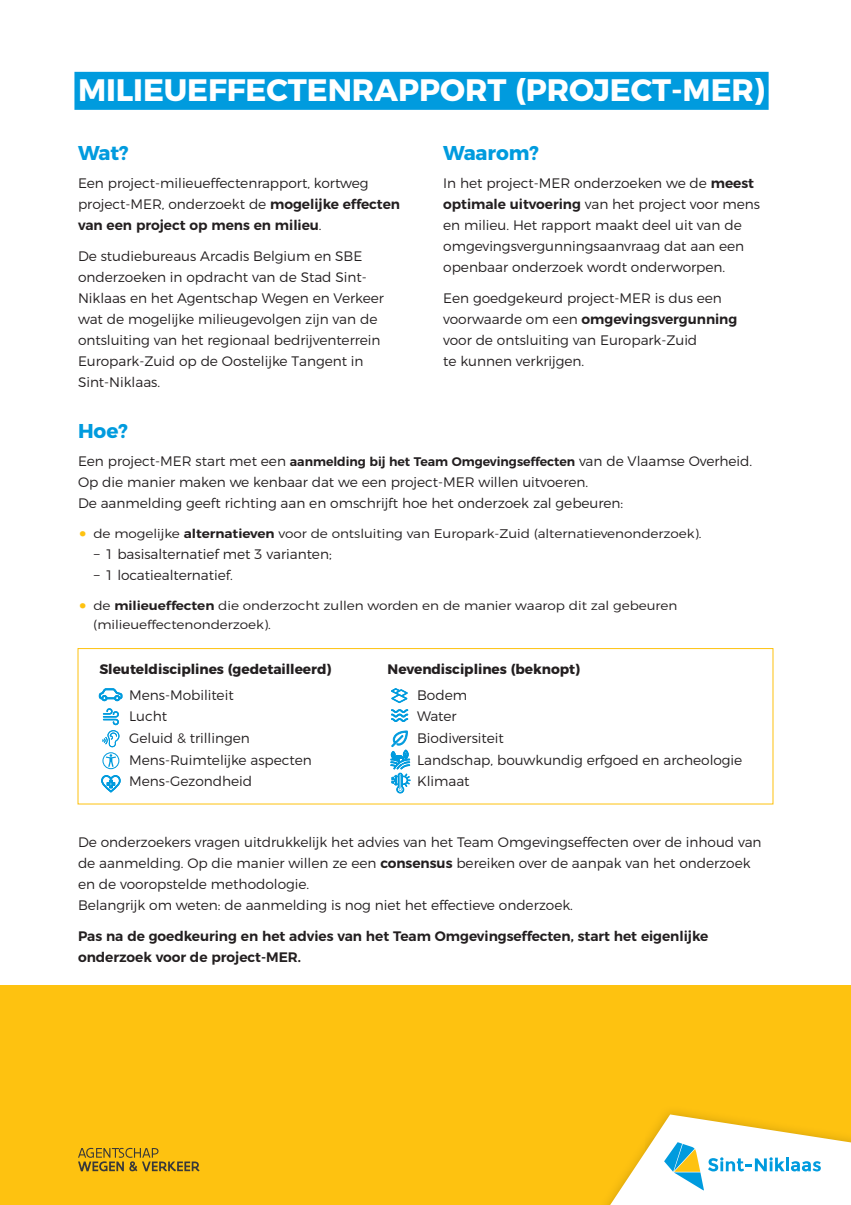
<style>
.page{position:relative;width:851px;height:1205px;background:#fff}
.page>*{position:absolute;margin:0;border:0;box-sizing:border-box;transform-origin:0 0}
.t1{font:700 31px "Montserrat";letter-spacing:-.005em;color:#fff}
.t2{font:700 20px "Montserrat";letter-spacing:-.005em;color:#009bde}
.t3{font:300 13.75px/21px "Montserrat";letter-spacing:-.005em;color:#231f20}
.t4{font:600 13.75px/21px "Montserrat";letter-spacing:-.005em;color:#231f20}
.t5{font:700 13.75px "Montserrat";letter-spacing:-.005em;color:#231f20}
.t6{font:300 12.5px/19.2px "Montserrat";letter-spacing:-.005em;color:#231f20;scale:1.09 1}
.s1{font-weight:600}
.s2{font-weight:600;font-size:12.5px}
.s3{font-size:34.5px;color:#fec210}
</style>
<div class="page">
<div style="left:0;top:985px;width:850px;height:220px;background:#fec210"></div>
<svg style="left:610px;top:1114px;width:241px;height:91px"></svg>
<svg style="left:78px;top:1148px;width:121px;height:23px"></svg>
<div style="left:77px;top:648px;width:696px;height:156px;border:1px solid #fec210"></div>
<div style="left:74px;top:72px;width:694px;height:38px;background:#009bde"></div>
<svg style="left:99px;top:688px;width:23px;height:13px"></svg>
<svg style="left:391px;top:688px;width:16px;height:15px"></svg>
<svg style="left:391px;top:709px;width:17px;height:13px"></svg>
<svg style="left:101px;top:775px;width:19px;height:17px"></svg>
<svg style="left:102px;top:708px;width:17px;height:61px"></svg>
<svg style="left:391px;top:731px;width:19px;height:62px"></svg>
<h1 class="t1" style="left:78px;top:64px;width:688px">MILIEUEFFECTENRAPPORT (PROJECT-MER)</h1>
<h2 class="t2" style="left:78px;top:136px;width:52px">Wat?</h2>
<p class="t3" style="left:78px;top:171px;width:323px">Een project-milieueffectenrapport, kortweg project-MER, onderzoekt de <span class="s1">mogelijke effecten van een project op mens en milieu</span>.</p>
<p class="t3" style="left:78px;top:245px;width:307px">De studiebureaus Arcadis Belgium en SBE onderzoeken in opdracht van de Stad Sint-Niklaas en het Agentschap Wegen en Verkeer wat de mogelijke milieugevolgen zijn van de ontsluiting van het regionaal bedrijventerrein Europark-Zuid op de Oostelijke Tangent in Sint-Niklaas.</p>
<h2 class="t2" style="left:78px;top:415px;width:51px">Hoe?</h2>
<p class="t3" style="left:78px;top:450px;width:675px">Een project-MER start met een <span class="s2">aanmelding bij het Team Omgevingseffecten</span> van de Vlaamse Overheid.<br>Op die manier maken we kenbaar dat we een project-MER willen uitvoeren.<br>De aanmelding geeft richting aan en omschrijft hoe het onderzoek zal gebeuren:</p>
<p class="t6" style="left:78px;top:523px;width:573px"><span class="s3">•</span> de mogelijke <span class="s1">alternatieven</span> voor de ontsluiting van Europark-Zuid (alternatievenonderzoek).</p>
<p class="t3" style="left:94px;top:543px;width:239px">− 1 basisalternatief met 3 varianten; − 1 locatiealternatief.</p>
<p class="t6" style="left:93px;top:595px;width:537px;text-indent:-15px"><span class="s3">•</span> de <span class="s1">milieueffecten</span> die onderzocht zullen worden en de manier waarop dit zal gebeuren (milieueffectenonderzoek).</p>
<h2 class="t2" style="left:443px;top:136px;width:97px">Waarom?</h2>
<p class="t3" style="left:443px;top:171px;width:318px">In het project-MER onderzoeken we de <span class="s1">meest optimale uitvoering</span> van het project voor mens en milieu. Het rapport maakt deel uit van de omgevingsvergunningsaanvraag dat aan een openbaar onderzoek wordt onderworpen.</p>
<p class="t3" style="left:443px;top:287px;width:295px">Een goedgekeurd project-MER is dus een voorwaarde om een <span class="s1">omgevingsvergunning </span>voor de ontsluiting van Europark-Zuid<br>te kunnen verkrijgen.</p>
<p class="t5" style="left:99px;top:658px;width:233px">Sleuteldisciplines (gedetailleerd)</p>
<p class="t5" style="left:387px;top:658px;width:194px">Nevendisciplines (beknopt)</p>
<p class="t3" style="left:129px;top:683px;width:106px">Mens-Mobiliteit</p>
<p class="t3" style="left:417px;top:683px;width:51px">Bodem</p>
<p class="t3" style="left:129px;top:705px;width:40px">Lucht</p>
<p class="t3" style="left:417px;top:705px;width:41px">Water</p>
<p class="t3" style="left:129px;top:726px;width:122px">Geluid &amp; trillingen</p>
<p class="t3" style="left:417px;top:726px;width:88px">Biodiversiteit</p>
<p class="t3" style="left:129px;top:748px;width:184px">Mens-Ruimtelijke aspecten</p>
<p class="t3" style="left:417px;top:748px;width:326px">Landschap, bouwkundig erfgoed en archeologie</p>
<p class="t3" style="left:129px;top:770px;width:124px">Mens-Gezondheid</p>
<p class="t3" style="left:417px;top:770px;width:54px">Klimaat</p>
<p class="t3" style="left:78px;top:830px;width:685px">De onderzoekers vragen uitdrukkelijk het advies van het Team Omgevingseffecten over de inhoud van de aanmelding. Op die manier willen ze een <span class="s1">consensus</span> bereiken over de aanpak van het onderzoek en de vooropstelde methodologie.<br>Belangrijk om weten: de aanmelding is nog niet het effectieve onderzoek.</p>
<p class="t4" style="left:78px;top:925px;width:631px">Pas na de goedkeuring en het advies van het Team Omgevingseffecten, start het eigenlijke onderzoek voor de project-MER.</p>
</div>
